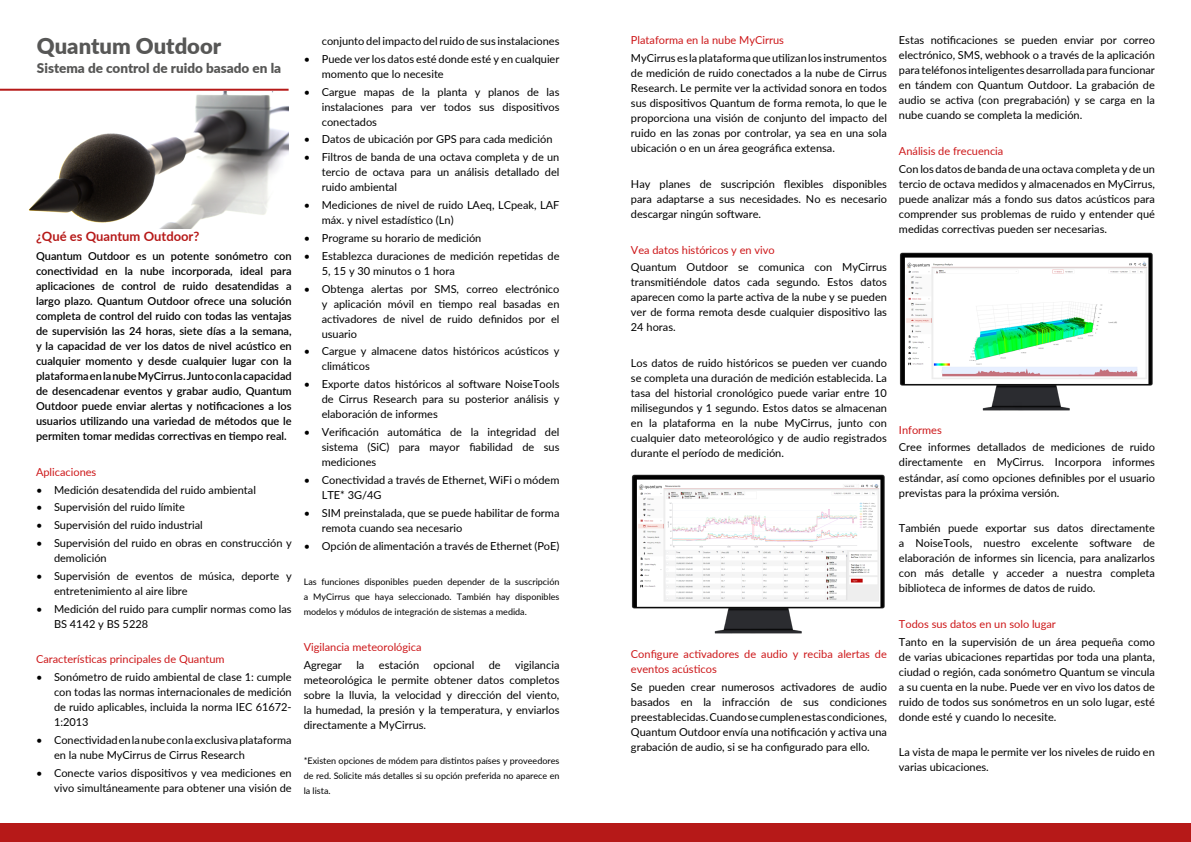
<style>
.page{position:relative;width:1191px;height:842px;background:#fff}
.page>*{position:absolute;margin:0;border:0;box-sizing:border-box;transform-origin:0 0}
.t1{font:900 22px "Lato";color:#575756}
.t2{font:900 13.5px "Lato";color:#575756}
.t3{font:700 13px "Lato";color:#b61918}
.t4{font:11px/15px "Lato";color:#000;text-align:justify}
.t5{font:600 11px/15px "Lato";color:#000;text-align:justify}
.t6{font:11px/15px "Lato";color:#cd1719}
.t7{font:9px/15px "Lato";color:#000;text-align:justify}
</style>
<div class="page">
<div style="left:0;top:823px;width:1191px;height:19px;background:#b61918"></div>
<hr style="left:0;top:89px;width:288px;height:2px;background:#b61918">
<img style="left:28px;top:91px;width:260px;height:137px">
<img style="left:631px;top:475px;width:254px;height:158px">
<img style="left:899px;top:252px;width:254px;height:159px">
<h1 class="t1" style="left:37px;top:29px;width:186px">Quantum Outdoor</h1>
<p class="t2" style="left:37px;top:58px;width:246px">Sistema de control de ruido basado en la</p>
<p class="t3" style="left:36px;top:227px;width:165px">¿Qué es Quantum Outdoor?</p>
<p class="t5" style="left:36px;top:248px;width:257px">Quantum Outdoor es un potente sonómetro con conectividad en la nube incorporada, ideal para aplicaciones de control de ruido desatendidas a largo plazo. Quantum Outdoor ofrece una solución completa de control del ruido con todas las ventajas de supervisión las 24 horas, siete días a la semana, y la capacidad de ver los datos de nivel acústico en cualquier momento y desde cualquier lugar con la plataforma en la nube MyCirrus. Junto con la capacidad de desencadenar eventos y grabar audio, Quantum Outdoor puede enviar alertas y notificaciones a los usuarios utilizando una variedad de métodos que le permiten tomar medidas correctivas en tiempo real.</p>
<p class="t6" style="left:36px;top:464px;width:62px">Aplicaciones</p>
<p class="t4" style="left:36px;top:482px;width:221px">• Medición desatendida del ruido ambiental</p>
<p class="t4" style="left:36px;top:499px;width:150px">• Supervisión del ruido límite</p>
<p class="t4" style="left:36px;top:517px;width:168px">• Supervisión del ruido industrial</p>
<p class="t4" style="left:54px;top:535px;width:239px;text-indent:-18px">• Supervisión del ruido en obras en construcción y demolición</p>
<p class="t4" style="left:54px;top:568px;width:239px;text-indent:-18px">• Supervisión de eventos de música, deporte y entretenimiento al aire libre</p>
<p class="t4" style="left:54px;top:601px;width:239px;text-indent:-18px">• Medición del ruido para cumplir normas como las<br>BS 4142 y BS 5228</p>
<p class="t6" style="left:36px;top:651px;width:190px">Características principales de Quantum</p>
<p class="t4" style="left:54px;top:669px;width:239px;text-indent:-18px">• Sonómetro de ruido ambiental de clase 1: cumple con todas las normas internacionales de medición de ruido aplicables, incluida la norma IEC 61672- 1:2013</p>
<p class="t4" style="left:54px;top:732px;width:239px;text-indent:-18px">• Conectividad en la nube con la exclusiva plataforma en la nube MyCirrus de Cirrus Research</p>
<p class="t4" style="left:36px;top:765px;width:257px;text-align:right">• Conecte varios dispositivos y vea mediciones en vivo simultáneamente para obtener una visión de</p>
<p class="t4" style="left:322px;top:33px;width:239px">conjunto del impacto del ruido de sus instalaciones</p>
<p class="t4" style="left:322px;top:51px;width:239px;text-indent:-18px">• Puede ver los datos esté donde esté y en cualquier momento que lo necesite</p>
<p class="t4" style="left:322px;top:84px;width:239px;text-indent:-18px">• Cargue mapas de la planta y planos de las instalaciones para ver todos sus dispositivos conectados</p>
<p class="t4" style="left:304px;top:131px;width:250px">• Datos de ubicación por GPS para cada medición</p>
<p class="t4" style="left:322px;top:149px;width:239px;text-indent:-18px">• Filtros de banda de una octava completa y de un tercio de octava para un análisis detallado del ruido ambiental</p>
<p class="t4" style="left:322px;top:197px;width:239px;text-indent:-18px">• Mediciones de nivel de ruido LAeq, LCpeak, LAF máx. y nivel estadístico (Ln)</p>
<p class="t4" style="left:304px;top:230px;width:179px">• Programe su horario de medición</p>
<p class="t4" style="left:322px;top:248px;width:239px;text-indent:-18px">• Establezca duraciones de medición repetidas de<br>5, 15 y 30 minutos o 1 hora</p>
<p class="t4" style="left:322px;top:281px;width:239px;text-indent:-18px">• Obtenga alertas por SMS, correo electrónico y aplicación móvil en tiempo real basadas en activadores de nivel de ruido definidos por el usuario</p>
<p class="t4" style="left:322px;top:343px;width:239px;text-indent:-18px">• Cargue y almacene datos históricos acústicos y climáticos</p>
<p class="t4" style="left:322px;top:376px;width:239px;text-indent:-18px">• Exporte datos históricos al software NoiseTools de Cirrus Research para su posterior análisis y elaboración de informes</p>
<p class="t4" style="left:322px;top:424px;width:239px;text-indent:-18px">• Verificación automática de la integridad del sistema (SiC) para mayor fiabilidad de sus mediciones</p>
<p class="t4" style="left:322px;top:472px;width:239px;text-indent:-18px">• Conectividad a través de Ethernet, WiFi o módem<br>LTE* 3G/4G</p>
<p class="t4" style="left:322px;top:505px;width:239px;text-indent:-18px">• SIM preinstalada, que se puede habilitar de forma remota cuando sea necesario</p>
<p class="t4" style="left:304px;top:538px;width:257px">• Opción de alimentación a través de Ethernet (PoE)</p>
<p class="t7" style="left:304px;top:574px;width:257px">Las funciones disponibles pueden depender de la suscripción a MyCirrus que haya seleccionado. También hay disponibles modelos y módulos de integración de sistemas a medida.</p>
<p class="t6" style="left:304px;top:639px;width:119px">Vigilancia meteorológica</p>
<p class="t4" style="left:304px;top:657px;width:40px">Agregar</p>
<p class="t4" style="left:356px;top:657px;width:10px">la</p>
<p class="t4" style="left:379px;top:657px;width:42px">estación</p>
<p class="t4" style="left:433px;top:657px;width:42px">opcional</p>
<p class="t4" style="left:489px;top:657px;width:13px">de</p>
<p class="t4" style="left:304px;top:657px;width:257px;text-indent:211px">vigilancia meteorológica le permite obtener datos completos sobre la lluvia, la velocidad y dirección del viento, la humedad, la presión y la temperatura, y enviarlos directamente a MyCirrus.</p>
<p class="t7" style="left:304px;top:753px;width:257px">*Existen opciones de módem para distintos países y proveedores de red. Solicite más detalles si su opción preferida no aparece en la lista.</p>
<p class="t6" style="left:631px;top:32px;width:154px">Plataforma en la nube MyCirrus</p>
<p class="t4" style="left:631px;top:50px;width:257px">MyCirrus es la plataforma que utilizan los instrumentos de medición de ruido conectados a la nube de Cirrus Research. Le permite ver la actividad sonora en todos sus dispositivos Quantum de forma remota, lo que le proporciona una visión de conjunto del impacto del ruido en las zonas por controlar, ya sea en una sola ubicación o en un área geográfica extensa.</p>
<p class="t4" style="left:631px;top:176px;width:257px">Hay planes de suscripción flexibles disponibles para adaptarse a sus necesidades. No es necesario descargar ningún software.</p>
<p class="t6" style="left:631px;top:242px;width:145px">Vea datos históricos y en vivo</p>
<p class="t4" style="left:631px;top:259px;width:257px">Quantum Outdoor se comunica con MyCirrus transmitiéndole datos cada segundo. Estos datos aparecen como la parte activa de la nube y se pueden ver de forma remota desde cualquier dispositivo las 24 horas.</p>
<p class="t4" style="left:631px;top:355px;width:257px">Los datos de ruido históricos se pueden ver cuando se completa una duración de medición establecida. La tasa del historial cronológico puede variar entre 10 milisegundos y 1 segundo. Estos datos se almacenan en la plataforma en la nube MyCirrus, junto con cualquier dato meteorológico y de audio registrados durante el período de medición.</p>
<p class="t6" style="left:631px;top:646px;width:257px">Configure activadores de audio y reciba alertas de eventos acústicos</p>
<p class="t4" style="left:631px;top:679px;width:257px">Se pueden crear numerosos activadores de audio basados en la infracción de sus condiciones preestablecidas. Cuando se cumplen estas condiciones, Quantum Outdoor envía una notificación y activa una grabación de audio, si se ha configurado para ello.</p>
<p class="t4" style="left:899px;top:32px;width:257px">Estas notificaciones se pueden enviar por correo electrónico, SMS, webhook o a través de la aplicación para teléfonos inteligentes desarrollada para funcionar en tándem con Quantum Outdoor. La grabación de audio se activa (con pregrabación) y se carga en la nube cuando se completa la medición.</p>
<p class="t6" style="left:899px;top:143px;width:106px">Análisis de frecuencia</p>
<p class="t4" style="left:899px;top:161px;width:257px">Con los datos de banda de una octava completa y de un tercio de octava medidos y almacenados en MyCirrus, puede analizar más a fondo sus datos acústicos para comprender sus problemas de ruido y entender qué medidas correctivas pueden ser necesarias.</p>
<p class="t6" style="left:899px;top:422px;width:44px">Informes</p>
<p class="t4" style="left:899px;top:439px;width:257px">Cree informes detallados de mediciones de ruido directamente en MyCirrus. Incorpora informes estándar, así como opciones definibles por el usuario previstas para la próxima versión.</p>
<p class="t4" style="left:899px;top:520px;width:257px">También puede exportar sus datos directamente a NoiseTools, nuestro excelente software de elaboración de informes sin licencia, para analizarlos con más detalle y acceder a nuestra completa biblioteca de informes de datos de ruido.</p>
<p class="t6" style="left:899px;top:616px;width:158px">Todos sus datos en un solo lugar</p>
<p class="t4" style="left:899px;top:634px;width:257px">Tanto en la supervisión de un área pequeña como de varias ubicaciones repartidas por toda una planta, ciudad o región, cada sonómetro Quantum se vincula a su cuenta en la nube. Puede ver en vivo los datos de ruido de todos sus sonómetros en un solo lugar, esté donde esté y cuando lo necesite.</p>
<p class="t4" style="left:899px;top:744px;width:257px">La vista de mapa le permite ver los niveles de ruido en varias ubicaciones.</p>
</div>
